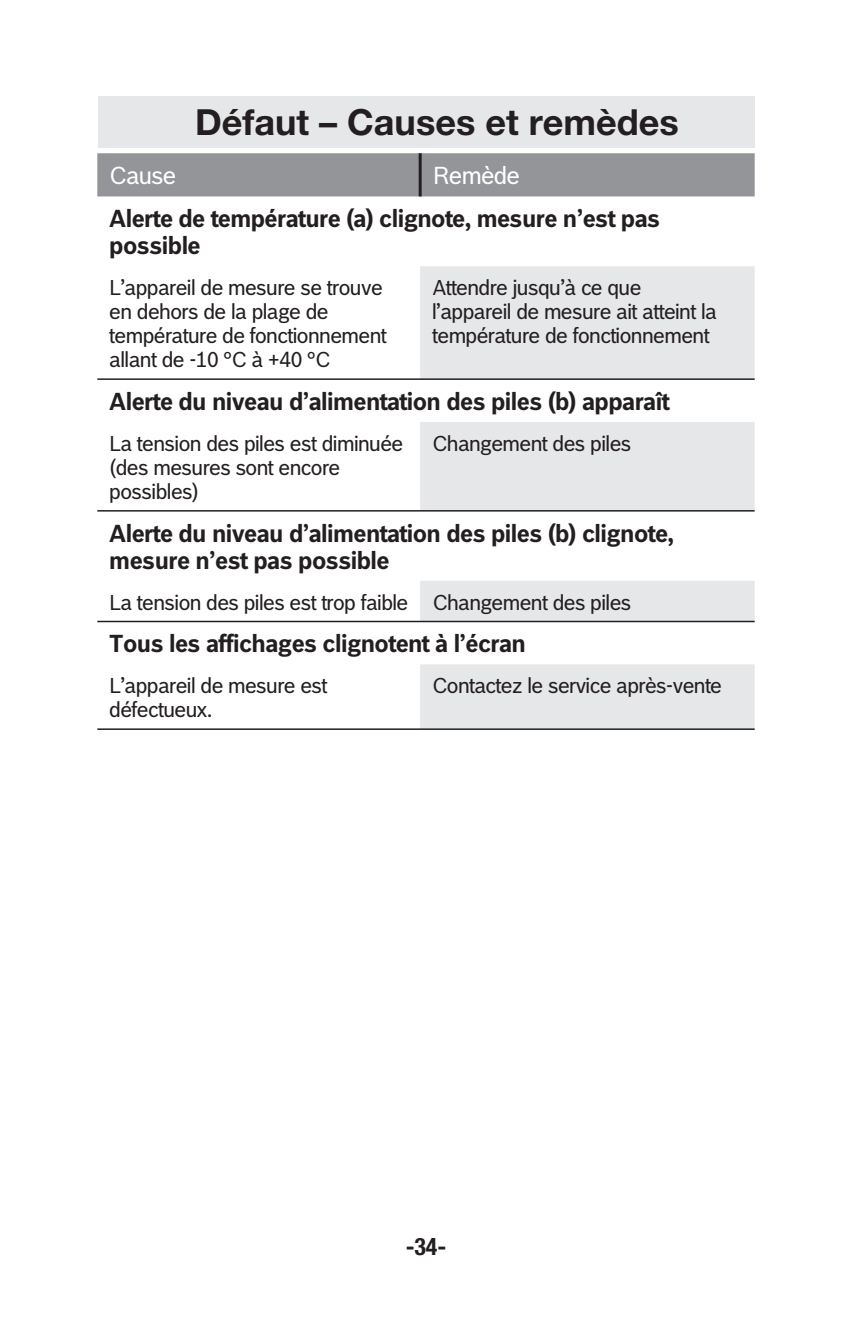
<style>
.page{position:relative;width:852px;height:1318px;background:#fff}
.page>*{position:absolute;margin:0;border:0;box-sizing:border-box;transform-origin:0 0}
.t1{font:700 36px "Helvetica Neue LT Std";color:#231f20}
.t2{font:700 24px/27px "Bosch Office Sans";letter-spacing:-.025em;color:#231f20}
.t3{font:24px "Bosch Office Sans";letter-spacing:-.025em;color:#fff}
.t4{font:700 condensed 24px "Helvetica Neue LT Std";color:#231f20}
.t5{font:21px/24px "Bosch Office Sans";letter-spacing:-.025em;color:#231f20}
</style>
<div class="page">
<div style="left:98px;top:96px;width:656px;height:52px;background:#e6e7e9"></div>
<div style="left:97px;top:153px;width:657px;height:43px;background:#939598"></div>
<svg style="left:420px;top:266px;width:334px;height:462px;fill:#e6e7e9"></svg>
<hr style="left:418px;top:153px;width:3px;height:43px;background:#231f20">
<hr style="left:97px;top:378px;width:657px;height:2px;background:#231f20">
<hr style="left:97px;top:510px;width:657px;height:1px;background:#231f20">
<hr style="left:97px;top:621px;width:657px;height:1px;background:#231f20">
<hr style="left:97px;top:728px;width:657px;height:2px;background:#231f20">
<h1 class="t1" style="left:195px;top:109px;width:485px">Défaut – Causes et remèdes</h1>
<p class="t3" style="left:109px;top:166px;width:68px">Cause</p>
<p class="t3" style="left:432px;top:166px;width:89px">Remède</p>
<p class="t2" style="left:109px;top:207px;width:552px">Alerte de température (a) clignote, mesure n’est pas possible</p>
<p class="t5" style="left:109px;top:277px;width:279px">L’appareil de mesure se trouve en dehors de la plage de température de fonctionnement allant de -10 °C à +40 °C</p>
<p class="t5" style="left:432px;top:277px;width:286px">Attendre jusqu’à ce que l’appareil de mesure ait atteint la température de fonctionnement</p>
<p class="t2" style="left:109px;top:390px;width:561px">Alerte du niveau d’alimentation des piles (b) apparaît</p>
<p class="t5" style="left:109px;top:433px;width:295px">La tension des piles est diminuée (des mesures sont encore possibles)</p>
<p class="t5" style="left:432px;top:433px;width:200px">Changement des piles</p>
<p class="t2" style="left:109px;top:521px;width:566px">Alerte du niveau d’alimentation des piles (b) clignote, mesure n’est pas possible</p>
<p class="t5" style="left:109px;top:591px;width:523px">La tension des piles est trop faible Changement des piles</p>
<p class="t2" style="left:109px;top:632px;width:418px">Tous les affichages clignotent à l’écran</p>
<p class="t5" style="left:109px;top:675px;width:219px">L’appareil de mesure est défectueux.</p>
<p class="t5" style="left:432px;top:675px;width:291px">Contactez le service après-vente</p>
<p class="t4" style="left:405px;top:1237px;width:42px">-34-</p>
</div>
